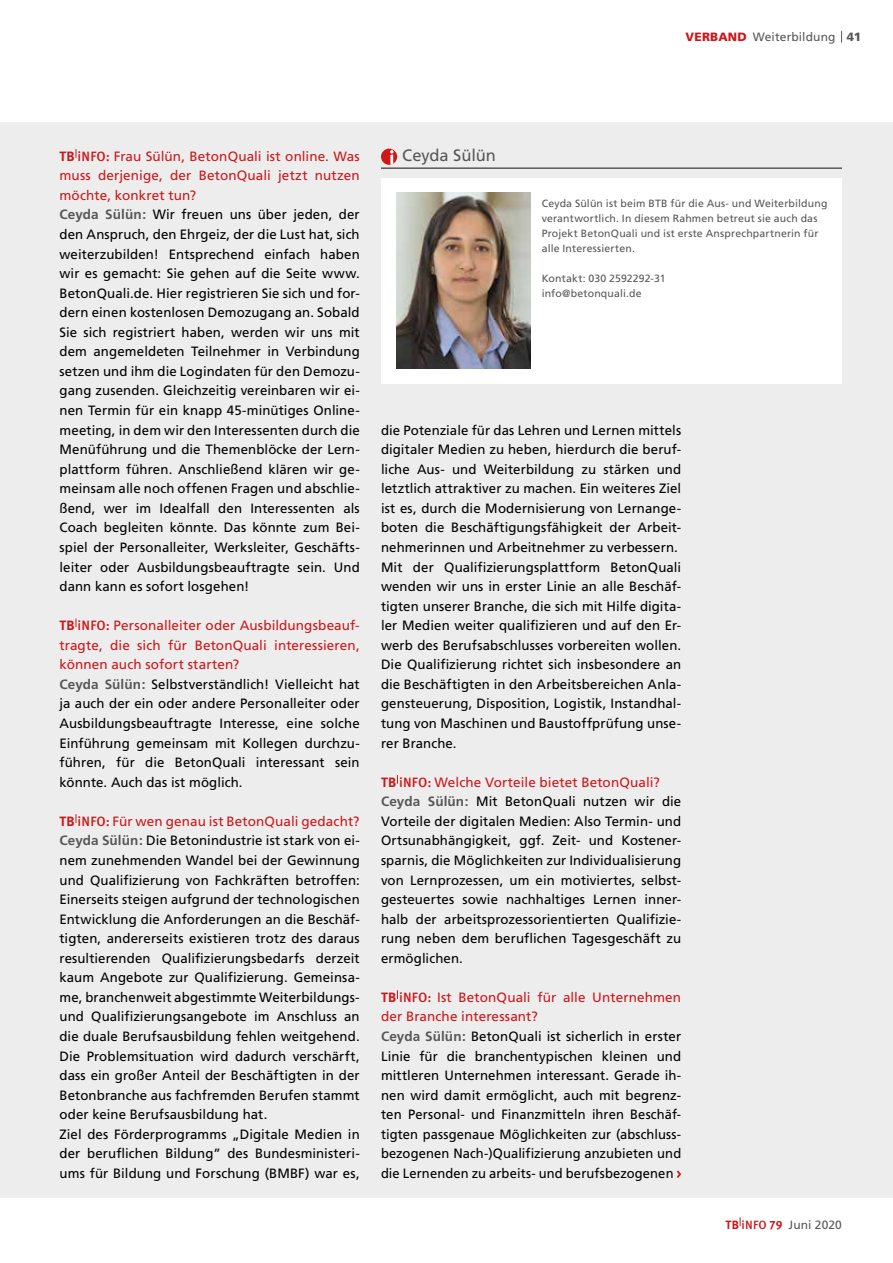
<style>
.page{position:relative;width:893px;height:1263px;background:#fff}
.page>*{position:absolute;margin:0;border:0;box-sizing:border-box;transform-origin:0 0}
.t1{font:16.5px "Frutiger";letter-spacing:-.005em;color:#575756}
.t2{font:13.5px/19.5px "Frutiger";letter-spacing:.01em;color:#000}
.t3{font:12px "Frutiger";letter-spacing:.01em;color:#575756}
.t4{font:900 12px "Frutiger";color:#575756}
.t5{font:10.5px/15px "Frutiger";letter-spacing:.015em;color:#575756}
.s1{font-weight:900;color:#cd171a}
.s2{font-family:"Meta OT";font-weight:700;color:#cd171a}
.s3{font-family:"Meta OT";font-weight:500;color:#cd171a}
.s4{color:#cd171a}
.s5{font-weight:700;color:#575756}
</style>
<div class="page">
<div style="left:0;top:122px;width:893px;height:1075px;background:#ededed"></div>
<svg style="left:841px;top:31px;width:1px;height:12px"></svg>
<svg style="left:677px;top:1170px;width:4px;height:8px"></svg>
<div style="left:381px;top:178px;width:461px;height:205px;background:#fff"></div>
<div style="left:381px;top:149px;width:16px;height:16px;background:#cd171a;border-radius:50%"></div>
<svg style="left:390px;top:150px;width:4px;height:15px"></svg>
<hr style="left:381px;top:167px;width:461px;height:2px;background:#575756">
<img style="left:396px;top:192px;width:135px;height:176px">
<p class="t3" style="left:685px;top:30px;width:152px"><span class="s1">VERBAND</span> Weiterbildung</p>
<p class="t4" style="left:847px;top:30px;width:16px">41</p>
<p class="t2" style="left:60px;top:146px;width:302px"><span class="s2">TB</span> <span class="s3">iNFO:</span> <span class="s4">Frau Sülün, BetonQuali ist online. Was muss derjenige, der BetonQuali jetzt nutzen möchte, konkret tun?<br></span><span class="s5">Ceyda Sülün:</span> Wir freuen uns über jeden, der den Anspruch, den Ehrgeiz, der die Lust hat, sich weiterzubilden! Entsprechend einfach haben wir es gemacht: Sie gehen auf die Seite www.<br>BetonQuali.de. Hier registrieren Sie sich und for&shy;dern einen kostenlosen Demozugang an. Sobald Sie sich registriert haben, werden wir uns mit dem angemeldeten Teilnehmer in Verbindung setzen und ihm die Logindaten für den Demozu&shy;gang zusenden. Gleichzeitig vereinbaren wir ei&shy;nen Termin für ein knapp 45-minütiges Online&shy;meeting, in dem wir den Interessenten durch die Menüführung und die Themenblöcke der Lern&shy;plattform führen. Anschließend klären wir ge&shy;meinsam alle noch offenen Fragen und abschlie&shy;ßend, wer im Idealfall den Interessenten als Coach begleiten könnte. Das könnte zum Bei&shy;spiel der Personalleiter, Werksleiter, Geschäfts&shy;leiter oder Ausbildungsbeauftragte sein. Und dann kann es sofort losgehen!</p>
<p class="t2" style="left:60px;top:616px;width:302px"><span class="s2">TB</span> <span class="s3">iNFO:</span> <span class="s4">Personalleiter oder Ausbildungsbeauf&shy;tragte, die sich für BetonQuali interessieren, können auch sofort starten?<br></span><span class="s5">Ceyda Sülün:</span> Selbstverständlich! Vielleicht hat ja auch der ein oder andere Personalleiter oder Ausbildungsbeauftragte Interesse, eine solche Einführung gemeinsam mit Kollegen durchzu&shy;führen, für die BetonQuali interessant sein könnte. Auch das ist möglich.</p>
<p class="t2" style="left:60px;top:811px;width:302px"><span class="s2">TB</span> <span class="s3">iNFO:</span> <span class="s4">Für wen genau ist BetonQuali gedacht?<br></span><span class="s5">Ceyda Sülün:</span> Die Betonindustrie ist stark von ei&shy;nem zunehmenden Wandel bei der Gewinnung und Qualifizierung von Fachkräften betroffen:<br>Einerseits steigen aufgrund der technologischen Entwicklung die Anforderungen an die Beschäf&shy;tigten, andererseits existieren trotz des daraus resultierenden Qualifizierungsbedarfs derzeit kaum Angebote zur Qualifizierung. Gemeinsa&shy;me, branchenweit abgestimmte Weiterbildungs&shy;und Qualifizierungsangebote im Anschluss an die duale Berufsausbildung fehlen weitgehend.<br>Die Problemsituation wird dadurch verschärft, dass ein großer Anteil der Beschäftigten in der Betonbranche aus fachfremden Berufen stammt oder keine Berufsausbildung hat.<br>Ziel des Förderprogramms „Digitale Medien in der beruflichen Bildung” des Bundesministeri&shy;ums für Bildung und Forschung (BMBF) war es,</p>
<p class="t1" style="left:402px;top:146px;width:95px">Ceyda Sülün</p>
<p class="t5" style="left:542px;top:196px;width:287px">Ceyda Sülün ist beim BTB für die Aus- und Weiterbildung verantwortlich. In diesem Rahmen betreut sie auch das Projekt BetonQuali und ist erste Ansprechpartnerin für alle Interessierten.</p>
<p class="t5" style="left:542px;top:271px;width:125px">Kontakt: 030 2592292-31 info@betonquali.de</p>
<p class="t2" style="left:381px;top:420px;width:302px">die Potenziale für das Lehren und Lernen mittels digitaler Medien zu heben, hierdurch die beruf&shy;liche Aus- und Weiterbildung zu stärken und letztlich attraktiver zu machen. Ein weiteres Ziel ist es, durch die Modernisierung von Lernange&shy;boten die Beschäftigungsfähigkeit der Arbeit&shy;nehmerinnen und Arbeitnehmer zu verbessern.<br>Mit der Qualifizierungsplattform BetonQuali wenden wir uns in erster Linie an alle Beschäf&shy;tigten unserer Branche, die sich mit Hilfe digita&shy;ler Medien weiter qualifizieren und auf den Er&shy;werb des Berufsabschlusses vorbereiten wollen.<br>Die Qualifizierung richtet sich insbesondere an die Beschäftigten in den Arbeitsbereichen Anla&shy;gensteuerung, Disposition, Logistik, Instandhal&shy;tung von Maschinen und Baustoffprüfung unse&shy;rer Branche.</p>
<p class="t2" style="left:381px;top:772px;width:302px"><span class="s2">TB</span> <span class="s3">iNFO:</span> <span class="s4">Welche Vorteile bietet BetonQuali?<br></span><span class="s5">Ceyda Sülün:</span> Mit BetonQuali nutzen wir die Vorteile der digitalen Medien: Also Termin- und Ortsunabhängigkeit, ggf. Zeit- und Kostener&shy;sparnis, die Möglichkeiten zur Individualisierung von Lernprozessen, um ein motiviertes, selbst&shy;gesteuertes sowie nachhaltiges Lernen inner&shy;halb der arbeitsprozessorientierten Qualifizie&shy;rung neben dem beruflichen Tagesgeschäft zu ermöglichen.</p>
<p class="t2" style="left:381px;top:987px;width:302px"><span class="s2">TB</span> <span class="s3">iNFO:</span> <span class="s4">Ist BetonQuali für alle Unternehmen der Branche interessant?<br></span><span class="s5">Ceyda Sülün:</span> BetonQuali ist sicherlich in erster Linie für die branchentypischen kleinen und mittleren Unternehmen interessant. Gerade ih&shy;nen wird damit ermöglicht, auch mit begrenz&shy;ten Personal- und Finanzmitteln ihren Beschäf&shy;tigten passgenaue Möglichkeiten zur (abschluss&shy;bezogenen Nach-)Qualifizierung anzubieten und die Lernenden zu arbeits- und berufsbezogenen</p>
<p class="t3" style="left:725px;top:1218px;width:118px"><span class="s2">TB</span> <span class="s3">iNFO</span> <span class="s2">79</span> Juni 2020</p>
</div>
